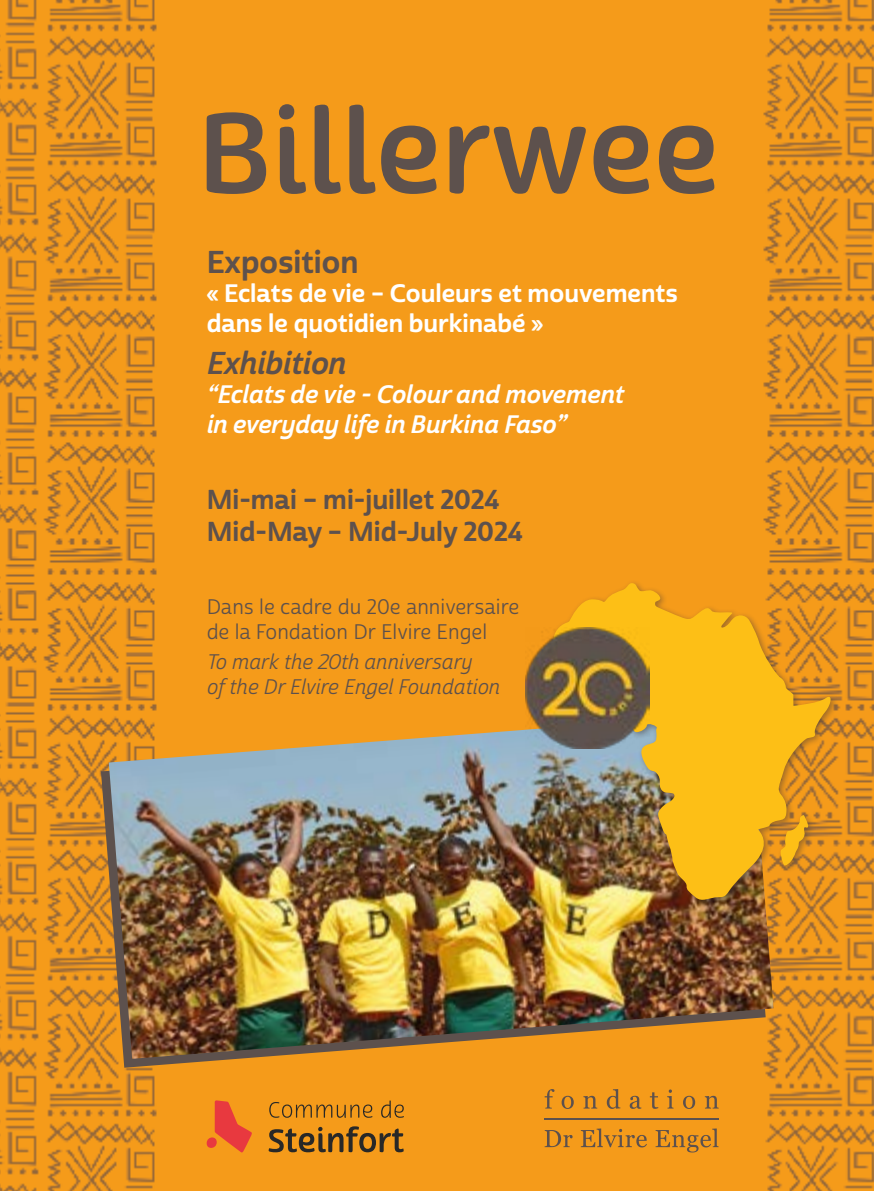
<style>
.page{position:relative;width:874px;height:1191px;background:#fff}
.page>*{position:absolute;margin:0;border:0;box-sizing:border-box;transform-origin:0 0}
.t1{font:30.6px "Cabrito Sans Nor Bol";color:#5d514d}
.t2{font:30.6px "Cabrito Sans Nor Bol It";color:#5d514d}
.t3{font:26.6px/31.8px "Cabrito Sans Nor Bol";color:#5d514d}
.t4{font:24.4px/29.4px "Cabrito Sans Nor Bol";color:#fff}
.t5{font:24.4px/29.4px "Cabrito Sans Nor Bol It";color:#fff}
.t6{font:20.4px/24.4px "Cabrito Sans Nor Reg";color:#5d514d}
.t7{font:20.4px/24.4px "Cabrito Sans Nor Reg It";color:#5d514d}
</style>
<div class="page">
<img style="left:0;top:0;width:873px;height:1191px">
<svg style="left:101px;top:721px;width:664px;height:346px;background:#dc8e22"></svg>
<img style="left:109px;top:712px;width:664px;height:346px">
<div style="left:535px;top:579px;width:302px;height:329px;background:#453a36;opacity:.5"></div>
<img style="left:538px;top:583px;width:292px;height:320px">
<svg style="left:206px;top:104px;width:508px;height:90px;background:#b77d2e"></svg>
<svg style="left:544px;top:1130px;width:28px;height:17px"></svg>
<svg style="left:580px;top:1128px;width:66px;height:19px"></svg>
<svg style="left:655px;top:1128px;width:63px;height:24px;background:#d18925"></svg>
<svg style="left:544px;top:1089px;width:10px;height:19px"></svg>
<svg style="left:561px;top:1095px;width:12px;height:14px"></svg>
<svg style="left:583px;top:1095px;width:14px;height:13px"></svg>
<svg style="left:606px;top:1089px;width:14px;height:20px"></svg>
<svg style="left:629px;top:1095px;width:12px;height:13px"></svg>
<svg style="left:649px;top:1092px;width:9px;height:16px"></svg>
<svg style="left:666px;top:1089px;width:7px;height:19px"></svg>
<svg style="left:682px;top:1095px;width:12px;height:14px"></svg>
<svg style="left:704px;top:1095px;width:14px;height:13px"></svg>
<hr style="left:544px;top:1118px;width:174px;height:2px;background:#5d514d">
<img style="left:525px;top:627px;width:124px;height:121px">
<svg style="left:269px;top:1102px;width:103px;height:15px;background:#cb831c"></svg>
<svg style="left:381px;top:1100px;width:22px;height:17px"></svg>
<svg style="left:268px;top:1126px;width:135px;height:26px;background:#a8701e"></svg>
<div style="left:206px;top:1137px;width:10px;height:10px;background:#e8393f;border-radius:50%"></div>
<svg style="left:215px;top:1100px;width:37px;height:53px;background:#ed662d"></svg>
<p class="t1" style="left:206px;top:242px;width:153px">Exposition</p>
<p class="t4" style="left:206px;top:279px;width:472px">« Eclats de vie – Couleurs et mouvements dans le quotidien burkinabé »</p>
<p class="t2" style="left:206px;top:344px;width:141px">Exhibition</p>
<p class="t5" style="left:206px;top:381px;width:418px">“Eclats de vie - Colour and movement in everyday life in Burkina Faso”</p>
<p class="t3" style="left:206px;top:484px;width:317px">Mi-mai – mi-juillet 2024<br>Mid-May – Mid-July 2024</p>
<p class="t6" style="left:206px;top:595px;width:314px">Dans le cadre du 20e anniversaire de la Fondation Dr Elvire Engel</p>
<p class="t7" style="left:206px;top:650px;width:295px">To mark the 20th anniversary<br>of the Dr Elvire Engel Foundation</p>
</div>
